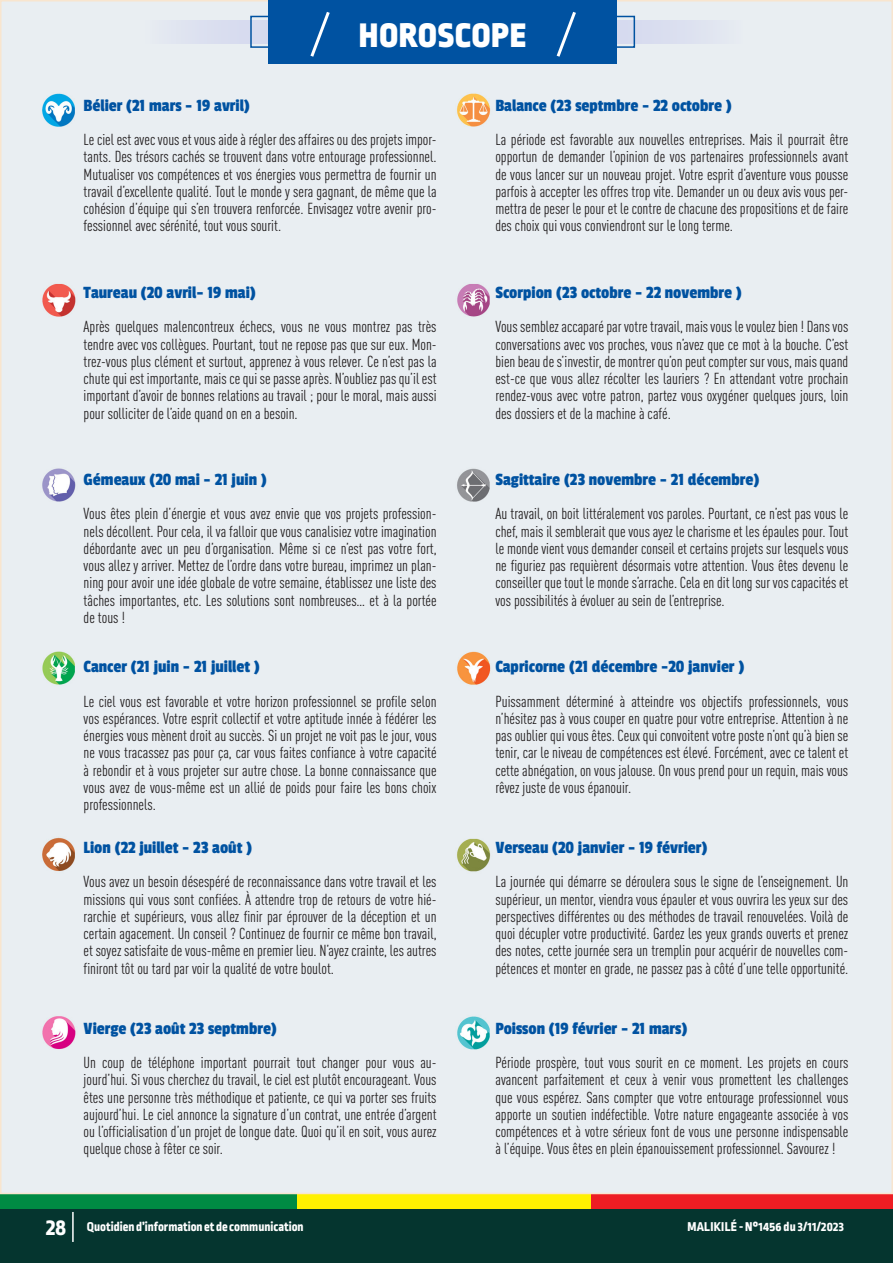
<style>
.page{position:relative;width:893px;height:1263px;background:#fff}
.page>*{position:absolute;margin:0;border:0;box-sizing:border-box;transform-origin:0 0}
.t1{font:900 36px "Ropa Sans Pro";letter-spacing:.03em;color:#fff}
.t2{font:18px "Passion One";color:#0052a1}
.t3{font:condensed 15.75px/17.2px "DIN Pro";color:#231f20;text-align:justify}
.t4{font:800 13.5px "Ropa Sans Pro";color:#fff}
.t5{font:800 13.5px "Ropa Sans Pro";letter-spacing:.02em;color:#fff}
.s1{font-size:24px}
</style>
<div class="page">
<div style="left:0;top:1195px;width:297px;height:17px;background:#008b43"></div>
<div style="left:297px;top:1195px;width:297px;height:17px;background:#fff101"></div>
<div style="left:592px;top:1195px;width:301px;height:17px;background:#ee1d23"></div>
<div style="left:0;top:1209px;width:893px;height:54px;background:#05352f"></div>
<hr style="left:72px;top:1212px;width:2px;height:30px;background:#fff">
<div style="left:3px;top:3px;width:887px;height:1188px;background:#e9eef2"></div>
<div style="left:142px;top:20px;width:601px;height:23px;background:#dce0f0"></div>
<div style="left:250px;top:16px;width:385px;height:32px;border:2px solid #0052a1"></div>
<div style="left:268px;top:0;width:349px;height:64px;background:#0052a1"></div>
<svg style="left:310px;top:12px;width:20px;height:45px"></svg>
<svg style="left:556px;top:11px;width:20px;height:46px"></svg>
<p class="t1" style="left:359px;top:13px;width:168px">HOROSCOPE</p>
<p class="t1" style="left:399px;top:13px;width:95px">SPORT</p>
<p class="t2" style="left:84px;top:96px;width:168px">Bélier (21 mars - 19 avril)</p>
<p class="t3" style="left:84px;top:130px;width:354px">Le ciel est avec vous et vous aide à régler des affaires ou des projets impor&shy;tants. Des trésors cachés se trouvent dans votre entourage professionnel.<br>Mutualiser vos compétences et vos énergies vous permettra de fournir un travail d’excellente qualité. Tout le monde y sera gagnant, de même que la cohésion d’équipe qui s’en trouvera renforcée. Envisagez votre avenir pro&shy;fessionnel avec sérénité, tout vous sourit.</p>
<p class="t2" style="left:84px;top:283px;width:174px">Taureau (20 avril- 19 mai)</p>
<p class="t3" style="left:84px;top:317px;width:354px">Après quelques malencontreux échecs, vous ne vous montrez pas très tendre avec vos collègues. Pourtant, tout ne repose pas que sur eux. Mon&shy;trez-vous plus clément et surtout, apprenez à vous relever. Ce n’est pas la chute qui est importante, mais ce qui se passe après. N’oubliez pas qu’il est important d’avoir de bonnes relations au travail ; pour le moral, mais aussi pour solliciter de l’aide quand on en a besoin.</p>
<p class="t2" style="left:84px;top:470px;width:185px">Gémeaux (20 mai - 21 juin )</p>
<p class="t3" style="left:84px;top:504px;width:354px">Vous êtes plein d’énergie et vous avez envie que vos projets profession&shy;nels décollent. Pour cela, il va falloir que vous canalisiez votre imagination débordante avec un peu d’organisation. Même si ce n’est pas votre fort, vous allez y arriver. Mettez de l’ordre dans votre bureau, imprimez un plan&shy;ning pour avoir une idée globale de votre semaine, établissez une liste des tâches importantes, etc. Les solutions sont nombreuses… et à la portée de tous !</p>
<p class="t2" style="left:84px;top:657px;width:178px">Cancer (21 juin - 21 juillet )</p>
<p class="t3" style="left:84px;top:691px;width:355px">Le ciel vous est favorable et votre horizon professionnel se profile selon vos espérances. Votre esprit collectif et votre aptitude innée à fédérer les énergies vous mènent droit au succès. Si un projet ne voit pas le jour, vous ne vous tracassez pas pour ça, car vous faites confiance à votre capacité à rebondir et à vous projeter sur autre chose. La bonne connaissance que vous avez de vous-même est un allié de poids pour faire les bons choix professionnels.</p>
<p class="t2" style="left:84px;top:838px;width:170px">Lion (22 juillet - 23 août )</p>
<p class="t3" style="left:84px;top:872px;width:354px">Vous avez un besoin désespéré de reconnaissance dans votre travail et les missions qui vous sont confiées. À attendre trop de retours de votre hié&shy;rarchie et supérieurs, vous allez finir par éprouver de la déception et un certain agacement. Un conseil ? Continuez de fournir ce même bon travail, et soyez satisfaite de vous-même en premier lieu. N’ayez crainte, les autres finiront tôt ou tard par voir la qualité de votre boulot.</p>
<p class="t2" style="left:84px;top:1018px;width:195px">Vierge (23 août 23 septmbre)</p>
<p class="t3" style="left:84px;top:1053px;width:354px">Un coup de téléphone important pourrait tout changer pour vous au&shy;jourd’hui. Si vous cherchez du travail, le ciel est plutôt encourageant. Vous êtes une personne très méthodique et patiente, ce qui va porter ses fruits aujourd’hui. Le ciel annonce la signature d’un contrat, une entrée d’argent ou l’officialisation d’un projet de longue date. Quoi qu’il en soit, vous aurez quelque chose à fêter ce soir.</p>
<p class="t2" style="left:495px;top:96px;width:238px">Balance (23 septmbre - 22 octobre )</p>
<p class="t3" style="left:495px;top:130px;width:354px">La période est favorable aux nouvelles entreprises. Mais il pourrait être opportun de demander l’opinion de vos partenaires professionnels avant de vous lancer sur un nouveau projet. Votre esprit d’aventure vous pousse parfois à accepter les offres trop vite. Demander un ou deux avis vous per&shy;mettra de peser le pour et le contre de chacune des propositions et de faire des choix qui vous conviendront sur le long terme.</p>
<p class="t2" style="left:495px;top:283px;width:248px">Scorpion (23 octobre - 22 novembre )</p>
<p class="t3" style="left:495px;top:317px;width:354px">Vous semblez accaparé par votre travail, mais vous le voulez bien ! Dans vos conversations avec vos proches, vous n’avez que ce mot à la bouche. C’est bien beau de s’investir, de montrer qu’on peut compter sur vous, mais quand est-ce que vous allez récolter les lauriers ? En attendant votre prochain rendez-vous avec votre patron, partez vous oxygéner quelques jours, loin des dossiers et de la machine à café.</p>
<p class="t2" style="left:495px;top:470px;width:265px">Sagittaire (23 novembre - 21 décembre)</p>
<p class="t3" style="left:495px;top:504px;width:354px">Au travail, on boit littéralement vos paroles. Pourtant, ce n’est pas vous le chef, mais il semblerait que vous ayez le charisme et les épaules pour. Tout le monde vient vous demander conseil et certains projets sur lesquels vous ne figuriez pas requièrent désormais votre attention. Vous êtes devenu le conseiller que tout le monde s’arrache. Cela en dit long sur vos capacités et vos possibilités à évoluer au sein de l’entreprise.</p>
<p class="t2" style="left:495px;top:657px;width:250px">Capricorne (21 décembre -20 janvier )</p>
<p class="t3" style="left:495px;top:691px;width:354px">Puissamment déterminé à atteindre vos objectifs professionnels, vous n’hésitez pas à vous couper en quatre pour votre entreprise. Attention à ne pas oublier qui vous êtes. Ceux qui convoitent votre poste n’ont qu’à bien se tenir, car le niveau de compétences est élevé. Forcément, avec ce talent et cette abnégation, on vous jalouse. On vous prend pour un requin, mais vous rêvez juste de vous épanouir.</p>
<p class="t2" style="left:495px;top:838px;width:214px">Verseau (20 janvier - 19 février)</p>
<p class="t3" style="left:495px;top:872px;width:354px">La journée qui démarre se déroulera sous le signe de l’enseignement. Un supérieur, un mentor, viendra vous épauler et vous ouvrira les yeux sur des perspectives différentes ou des méthodes de travail renouvelées. Voilà de quoi décupler votre productivité. Gardez les yeux grands ouverts et prenez des notes, cette journée sera un tremplin pour acquérir de nouvelles com&shy;pétences et monter en grade, ne passez pas à côté d’une telle opportunité.</p>
<p class="t2" style="left:495px;top:1018px;width:193px">Poisson (19 février - 21 mars)</p>
<p class="t3" style="left:495px;top:1053px;width:354px">Période prospère, tout vous sourit en ce moment. Les projets en cours avancent parfaitement et ceux à venir vous promettent les challenges que vous espérez. Sans compter que votre entourage professionnel vous apporte un soutien indéfectible. Votre nature engageante associée à vos compétences et à votre sérieux font de vous une personne indispensable à l’équipe. Vous êtes en plein épanouissement professionnel. Savourez !</p>
<p class="t4" style="left:46px;top:1219px;width:259px"><span class="s1">28</span> Quotidien d’information et de communication</p>
<p class="t5" style="left:687px;top:1219px;width:158px">MALIKILÉ - N°1456 du 3/11/2023</p>
</div>
